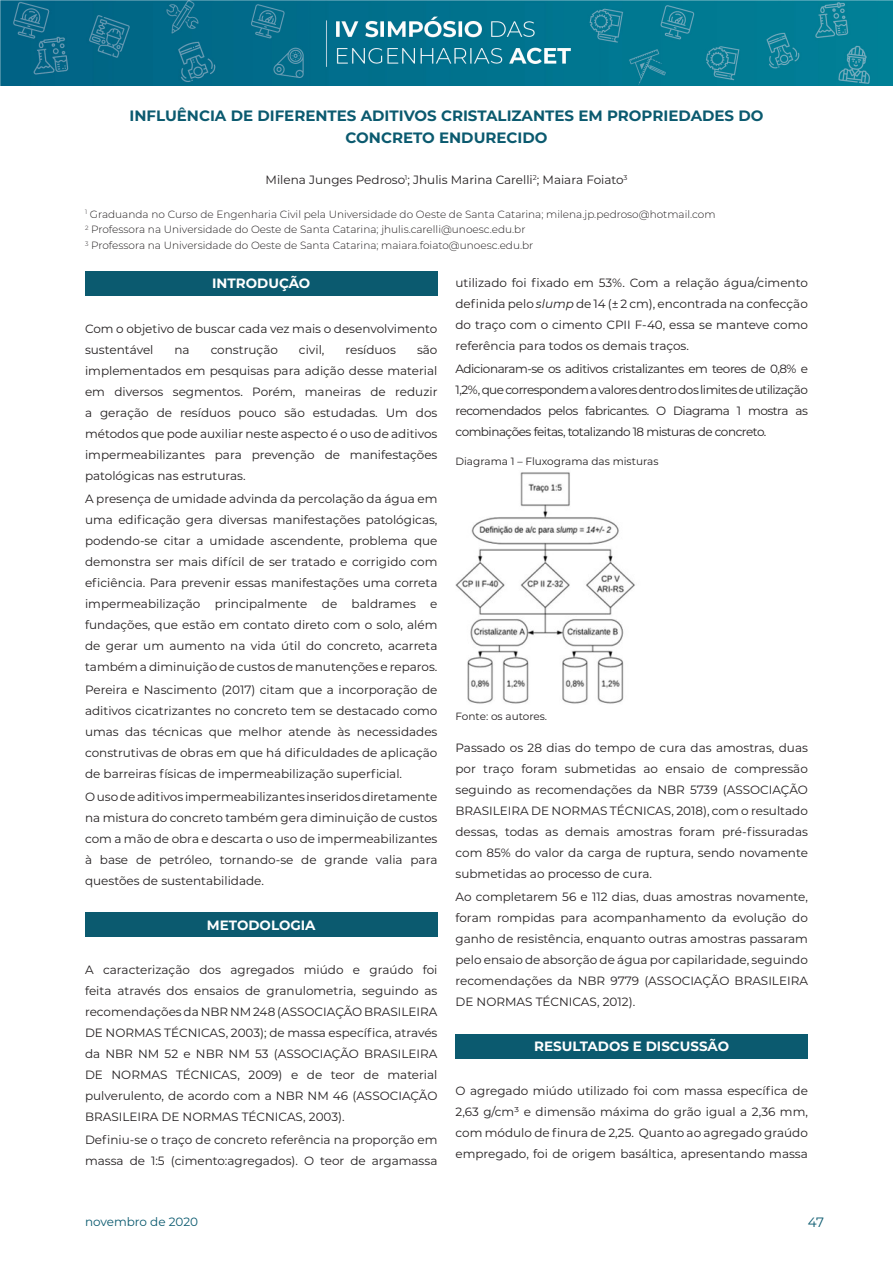
<style>
.page{position:relative;width:893px;height:1263px;background:#fff}
.page>*{position:absolute;margin:0;border:0;box-sizing:border-box;transform-origin:0 0}
.Título_artigos{font:700 15px/22.5px "Montserrat";color:#0b5a6f;text-align:center}
.títulos_1{font:700 13.5px "Montserrat";color:#fff}
.t1{font:13.5px "Montserrat";color:#0b5a6f}
.texto_-_sem_parágraf{font:12px/21px "Montserrat";color:#231f20;text-align:justify}
.autores{font:12px "Montserrat";color:#231f20}
.t2{font:12px "Montserrat";color:#0b5a6f}
.notas_autores{font:300 10.5px "Montserrat";color:#231f20}
.legendas{font:10.5px "Montserrat";color:#231f20}
.s1{font-style:italic}
</style>
<div class="page">
<img style="left:0;top:0;width:893px;height:86px">
<div style="left:85px;top:271px;width:352px;height:25px;background:#0b5a6f"></div>
<div style="left:85px;top:912px;width:352px;height:25px;background:#0b5a6f"></div>
<div style="left:455px;top:1034px;width:353px;height:25px;background:#0b5a6f"></div>
<img style="left:455px;top:472px;width:180px;height:232px">
<p class="Título_artigos" style="left:130px;top:103px;width:635px">INFLUÊNCIA DE DIFERENTES ADITIVOS CRISTALIZANTES EM PROPRIEDADES DO<br>CONCRETO ENDURECIDO</p>
<p class="autores" style="left:266px;top:171px;width:363px">Milena Junges Pedroso<sup>1</sup>; Jhulis Marina Carelli<sup>2</sup>; Maiara Foiato<sup>3</sup></p>
<p class="notas_autores" style="left:85px;top:207px;width:632px"><sup>1</sup> Graduanda no Curso de Engenharia Civil pela Universidade do Oeste de Santa Catarina; milena.jp.pedroso@hotmail.com</p>
<p class="notas_autores" style="left:85px;top:222px;width:442px"><sup>2</sup> Professora na Universidade do Oeste de Santa Catarina; jhulis.carelli@unoesc.edu.br</p>
<p class="notas_autores" style="left:85px;top:238px;width:450px"><sup>3</sup> Professora na Universidade do Oeste de Santa Catarina; maiara.foiato@unoesc.edu.br</p>
<p class="títulos_1" style="left:212px;top:274px;width:100px">INTRODUÇÃO</p>
<p class="texto_-_sem_parágraf" style="left:85px;top:317px;width:354px">Com o objetivo de buscar cada vez mais o desenvolvimento sustentável</p>
<p class="texto_-_sem_parágraf" style="left:455px;top:272px;width:354px">utilizado foi fixado em 53%. Com a relação água/cimento definida pelo <span class="s1">slump</span> de 14 (± 2 cm), encontrada na confecção do traço com o cimento CPII F-40, essa se manteve como referência para todos os demais traços.</p>
<p class="texto_-_sem_parágraf" style="left:455px;top:358px;width:354px">Adicionaram-se os aditivos cristalizantes em teores de 0,8% e 1,2%, que correspondem a valores dentro dos limites de utilização recomendados pelos fabricantes. O Diagrama 1 mostra as combinações feitas, totalizando 18 misturas de concreto.</p>
<p class="legendas" style="left:455px;top:454px;width:205px">Diagrama 1 – Fluxograma das misturas</p>
<p class="texto_-_sem_parágraf" style="left:174px;top:338px;width:17px">na</p>
<p class="texto_-_sem_parágraf" style="left:211px;top:338px;width:69px">construção</p>
<p class="texto_-_sem_parágraf" style="left:299px;top:338px;width:27px">civil,</p>
<p class="texto_-_sem_parágraf" style="left:345px;top:338px;width:52px">resíduos</p>
<p class="texto_-_sem_parágraf" style="left:85px;top:338px;width:354px;text-indent:332px">são implementados em pesquisas para adição desse material em diversos segmentos. Porém, maneiras de reduzir a geração de resíduos pouco são estudadas. Um dos métodos que pode auxiliar neste aspecto é o uso de aditivos impermeabilizantes para prevenção de manifestações patológicas nas estruturas.</p>
<p class="texto_-_sem_parágraf" style="left:85px;top:487px;width:354px">A presença de umidade advinda da percolação da água em uma edificação gera diversas manifestações patológicas, podendo-se citar a umidade ascendente, problema que demonstra ser mais difícil de ser tratado e corrigido com eficiência. Para prevenir essas manifestações uma correta impermeabilização principalmente de baldrames e fundações, que estão em contato direto com o solo, além de gerar um aumento na vida útil do concreto, acarreta também a diminuição de custos de manutenções e reparos.</p>
<p class="texto_-_sem_parágraf" style="left:85px;top:679px;width:354px">Pereira e Nascimento (2017) citam que a incorporação de aditivos cicatrizantes no concreto tem se destacado como umas das técnicas que melhor atende às necessidades construtivas de obras em que há dificuldades de aplicação de barreiras físicas de impermeabilização superficial.</p>
<p class="texto_-_sem_parágraf" style="left:85px;top:786px;width:354px">O uso de aditivos impermeabilizantes inseridos diretamente na mistura do concreto também gera diminuição de custos com a mão de obra e descarta o uso de impermeabilizantes à base de petróleo, tornando-se de grande valia para questões de sustentabilidade.</p>
<p class="títulos_1" style="left:207px;top:915px;width:110px">METODOLOGIA</p>
<p class="texto_-_sem_parágraf" style="left:85px;top:958px;width:354px">A caracterização dos agregados miúdo e graúdo foi feita através dos ensaios de granulometria, seguindo as recomendações da NBR NM 248 (ASSOCIAÇÃO BRASILEIRA DE NORMAS TÉCNICAS, 2003); de massa específica, através da NBR NM 52 e NBR NM 53 (ASSOCIAÇÃO BRASILEIRA DE NORMAS TÉCNICAS, 2009) e de teor de material pulverulento, de acordo com a NBR NM 46 (ASSOCIAÇÃO BRASILEIRA DE NORMAS TÉCNICAS, 2003).</p>
<p class="texto_-_sem_parágraf" style="left:85px;top:1129px;width:354px">Definiu-se o traço de concreto referência na proporção em massa de 1:5 (cimento:agregados). O teor de argamassa</p>
<p class="legendas" style="left:455px;top:709px;width:93px">Fonte: os autores.</p>
<p class="texto_-_sem_parágraf" style="left:455px;top:737px;width:354px">Passado os 28 dias do tempo de cura das amostras, duas por traço foram submetidas ao ensaio de compressão seguindo as recomendações da NBR 5739 (ASSOCIAÇÃO BRASILEIRA DE NORMAS TÉCNICAS, 2018), com o resultado dessas, todas as demais amostras foram pré-fissuradas com 85% do valor da carga de ruptura, sendo novamente submetidas ao processo de cura.</p>
<p class="texto_-_sem_parágraf" style="left:455px;top:886px;width:354px">Ao completarem 56 e 112 dias, duas amostras novamente, foram rompidas para acompanhamento da evolução do ganho de resistência, enquanto outras amostras passaram pelo ensaio de absorção de água por capilaridade, seguindo recomendações da NBR 9779 (ASSOCIAÇÃO BRASILEIRA DE NORMAS TÉCNICAS, 2012).</p>
<p class="títulos_1" style="left:534px;top:1036px;width:197px">RESULTADOS E DISCUSSÃO</p>
<p class="texto_-_sem_parágraf" style="left:455px;top:1080px;width:354px">O agregado miúdo utilizado foi com massa específica de 2,63 g/cm³ e dimensão máxima do grão igual a 2,36 mm, com módulo de finura de 2,25. Quanto ao agregado graúdo empregado, foi de origem basáltica, apresentando massa</p>
<p class="t2" style="left:85px;top:1214px;width:115px">novembro de 2020</p>
<p class="t1" style="left:808px;top:1213px;width:18px">47</p>
</div>
